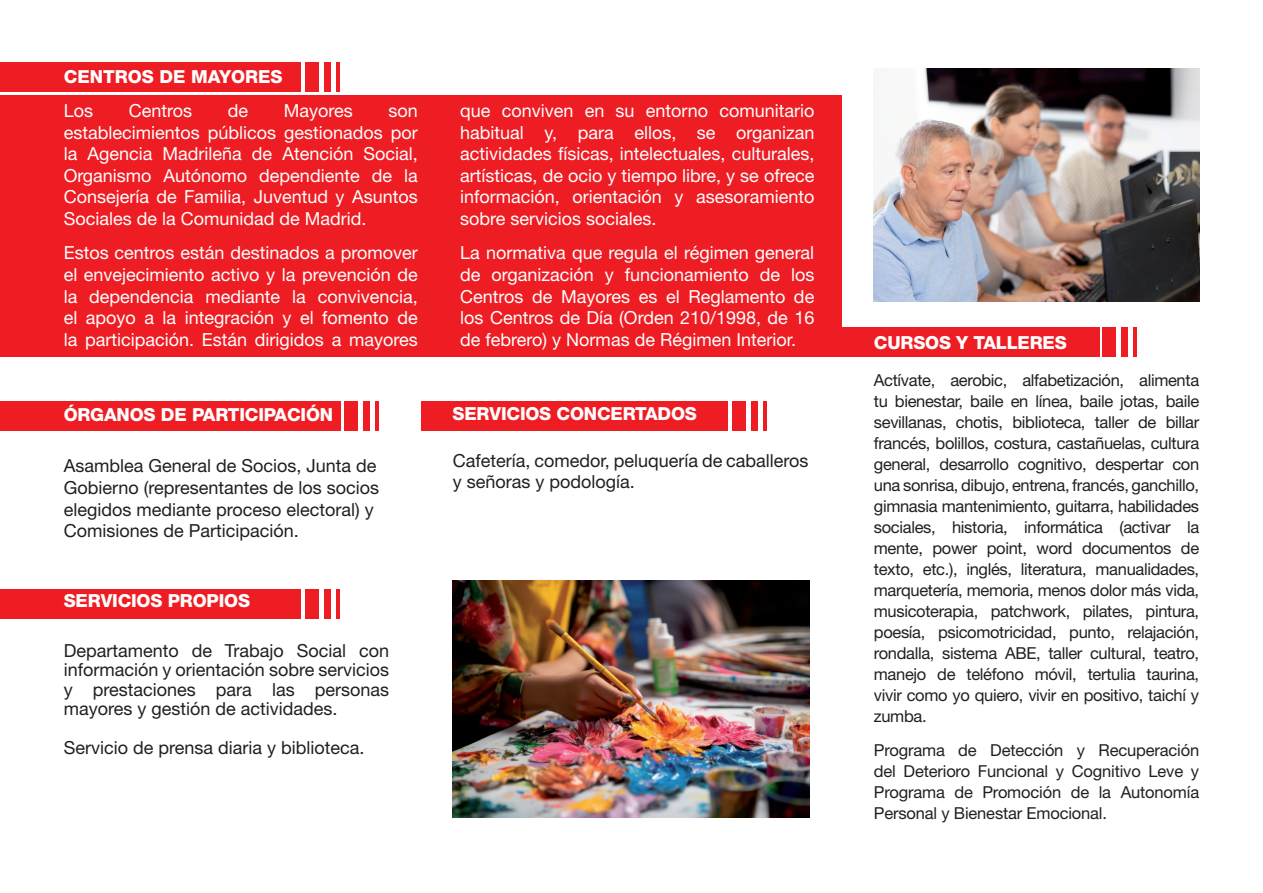
<style>
.page{position:relative;width:1263px;height:893px;background:#fff}
.page>*{position:absolute;margin:0;border:0;box-sizing:border-box;transform-origin:0 0}
.t1{font:18px/21.6px "Helvetica Neue LT Std";color:#fff;text-align:justify}
.t2{font:18px/21.6px "Helvetica Neue LT Std";color:#231f20}
.t3{font:800 18px "Helvetica Neue LT Std";letter-spacing:-.01em;color:#fff}
.t4{font:16.5px/21px "Helvetica Neue LT Std";letter-spacing:-.02em;color:#231f20;text-align:justify}
</style>
<div class="page">
<div style="left:0;top:589px;width:301px;height:30px;background:#ee1d23"></div>
<div style="left:306px;top:589px;width:13px;height:30px;background:#ee1d23"></div>
<div style="left:325px;top:589px;width:6px;height:30px;background:#ee1d23"></div>
<hr style="left:337px;top:589px;width:3px;height:30px;background:#ee1d23">
<div style="left:0;top:62px;width:301px;height:29px;background:#ee1d23"></div>
<div style="left:306px;top:62px;width:13px;height:29px;background:#ee1d23"></div>
<div style="left:325px;top:62px;width:6px;height:29px;background:#ee1d23"></div>
<hr style="left:337px;top:62px;width:3px;height:29px;background:#ee1d23">
<div style="left:0;top:96px;width:842px;height:261px;background:#ee1d23"></div>
<img style="left:453px;top:580px;width:356px;height:238px">
<img style="left:874px;top:68px;width:326px;height:234px">
<div style="left:344px;top:401px;width:13px;height:30px;background:#ee1d23"></div>
<div style="left:363px;top:401px;width:7px;height:30px;background:#ee1d23"></div>
<hr style="left:375px;top:401px;width:3px;height:30px;background:#ee1d23">
<div style="left:0;top:401px;width:340px;height:30px;background:#ee1d23"></div>
<div style="left:842px;top:327px;width:257px;height:30px;background:#ee1d23"></div>
<div style="left:1102px;top:327px;width:13px;height:30px;background:#ee1d23"></div>
<div style="left:1121px;top:327px;width:6px;height:30px;background:#ee1d23"></div>
<hr style="left:1133px;top:327px;width:3px;height:30px;background:#ee1d23">
<div style="left:421px;top:401px;width:306px;height:30px;background:#ee1d23"></div>
<div style="left:732px;top:401px;width:13px;height:30px;background:#ee1d23"></div>
<div style="left:751px;top:401px;width:7px;height:30px;background:#ee1d23"></div>
<hr style="left:763px;top:401px;width:3px;height:30px;background:#ee1d23">
<p class="t3" style="left:64px;top:66px;width:220px">CENTROS DE MAYORES</p>
<p class="t1" style="left:64px;top:100px;width:31px">Los</p>
<p class="t1" style="left:129px;top:100px;width:65px">Centros</p>
<p class="t1" style="left:228px;top:100px;width:22px">de</p>
<p class="t1" style="left:284px;top:100px;width:71px">Mayores</p>
<p class="t1" style="left:64px;top:100px;width:356px;text-indent:325px">son establecimientos públicos gestionados por la Agencia Madrileña de Atención Social, Organismo Autónomo dependiente de la Consejería de Familia, Juventud y Asuntos Sociales de la Comunidad de Madrid.</p>
<p class="t1" style="left:64px;top:242px;width:356px">Estos centros están destinados a promover el envejecimiento activo y la prevención de la dependencia mediante la convivencia, el apoyo a la integración y el fomento de la participación. Están dirigidos a mayores</p>
<p class="t3" style="left:64px;top:404px;width:271px">ÓRGANOS DE PARTICIPACIÓN</p>
<p class="t2" style="left:64px;top:455px;width:317px">Asamblea General de Socios, Junta de Gobierno (representantes de los socios elegidos mediante proceso electoral) y Comisiones de Participación.</p>
<p class="t3" style="left:64px;top:590px;width:188px">SERVICIOS PROPIOS</p>
<p class="t2" style="left:64px;top:640px;width:327px;line-height:19.5px;text-align:justify">Departamento de Trabajo Social con información y orientación sobre servicios y prestaciones para las personas mayores y gestión de actividades.</p>
<p class="t2" style="left:64px;top:737px;width:302px">Servicio de prensa diaria y biblioteca.</p>
<p class="t1" style="left:460px;top:100px;width:356px">que conviven en su entorno comunitario habitual y, para ellos, se organizan actividades físicas, intelectuales, culturales, artísticas, de ocio y tiempo libre, y se ofrece información, orientación y asesoramiento sobre servicios sociales.</p>
<p class="t1" style="left:460px;top:242px;width:356px">La normativa que regula el régimen general de organización y funcionamiento de los Centros de Mayores es el Reglamento de los Centros de Día (Orden 210/1998, de 16 de febrero) y Normas de Régimen Interior.</p>
<p class="t3" style="left:453px;top:403px;width:246px">SERVICIOS CONCERTADOS</p>
<p class="t2" style="left:453px;top:450px;width:357px;line-height:21px">Cafetería, comedor, peluquería de caballeros y señoras y podología.</p>
<p class="t3" style="left:874px;top:331px;width:194px">CURSOS Y TALLERES</p>
<p class="t4" style="left:874px;top:369px;width:327px">Actívate, aerobic, alfabetización, alimenta tu bienestar, baile en línea, baile jotas, baile sevillanas, chotis, biblioteca, taller de billar francés, bolillos, costura, castañuelas, cultura general, desarrollo cognitivo, despertar con una sonrisa, dibujo, entrena, francés, ganchillo, gimnasia mantenimiento, guitarra, habilidades sociales, historia, informática (activar la mente, power point, word documentos de texto, etc.), inglés, literatura, manualidades, marquetería, memoria, menos dolor más vida, musicoterapia, patchwork, pilates, pintura, poesía, psicomotricidad, punto, relajación, rondalla, sistema ABE, taller cultural, teatro, manejo de teléfono móvil, tertulia taurina, vivir como yo quiero, vivir en positivo, taichí y zumba.</p>
<p class="t4" style="left:874px;top:739px;width:327px">Programa de Detección y Recuperación del Deterioro Funcional y Cognitivo Leve y Programa de Promoción de la Autonomía Personal y Bienestar Emocional.</p>
</div>
